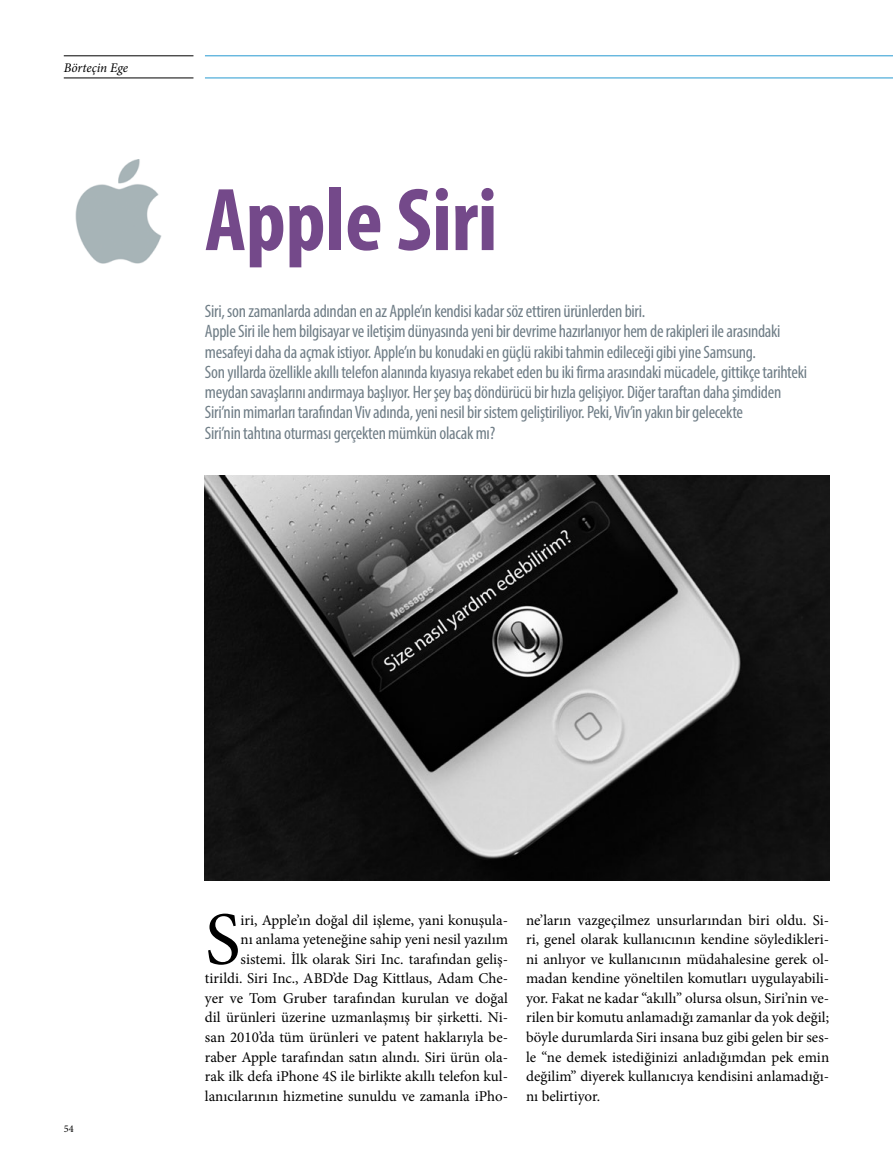
<style>
.page{position:relative;width:893px;height:1170px;background:#fff}
.page>*{position:absolute;margin:0;border:0;box-sizing:border-box;transform-origin:0 0}
.t1{font:700 condensed 90px "Myriad Pro";letter-spacing:-.005em;color:#74498a}
.t2{font:75.15px "Minion Pro";color:#000}
.t3{font:condensed 18px/20.2px "Myriad Pro";letter-spacing:-.015em;color:#707e87}
.t4{font:15px/19.5px "Minion Pro";color:#000;text-align:right}
.t5{font:italic 13.2px "Minion Pro";letter-spacing:-.005em;color:#000}
.t6{font:10.35px "Minion Pro";color:#000}
</style>
<div class="page">
<hr style="left:64px;top:78px;width:129px;height:1px;background:#000">
<hr style="left:64px;top:56px;width:129px;height:1px;background:#000">
<hr style="left:205px;top:78px;width:688px;height:1px;background:#2699d1">
<hr style="left:205px;top:56px;width:688px;height:1px;background:#2699d1">
<img style="left:75px;top:160px;width:87px;height:104px">
<img style="left:205px;top:476px;width:624px;height:403px">
<p class="t5" style="left:64px;top:58px;width:66px">Börteçin Ege</p>
<h1 class="t1" style="left:205px;top:164px;width:294px">Apple Siri</h1>
<p class="t3" style="left:205px;top:301px;width:604px">Siri, son zamanlarda adından en az Apple’ın kendisi kadar söz ettiren ürünlerden biri.<br>Apple Siri ile hem bilgisayar ve iletişim dünyasında yeni bir devrime hazırlanıyor hem de rakipleri ile arasındaki mesafeyi daha da açmak istiyor. Apple’ın bu konudaki en güçlü rakibi tahmin edileceği gibi yine Samsung.<br>Son yıllarda özellikle akıllı telefon alanında kıyasıya rekabet eden bu iki firma arasındaki mücadele, gittikçe tarihteki meydan savaşlarını andırmaya başlıyor. Her şey baş döndürücü bir hızla gelişiyor. Diğer taraftan daha şimdiden Siri’nin mimarları tarafından Viv adında, yeni nesil bir sistem geliştiriliyor. Peki, Viv’in yakın bir gelecekte<br>Siri’nin tahtına oturması gerçekten mümkün olacak mı?</p>
<p class="t6" style="left:64px;top:1121px;width:11px">54</p>
<h2 class="t2" style="left:205px;top:889px;width:37px">S</h2>
<p class="t4" style="left:205px;top:909px;width:305px">iri, Apple’ın doğal dil işleme, yani konuşula-<br>nı anlama yeteneğine sahip yeni nesil yazılım sistemi. İlk olarak Siri Inc. tarafından geliş&shy;tirildi. Siri Inc., ABD’de Dag Kittlaus, Adam Che&shy;yer ve Tom Gruber tarafından kurulan ve doğal dil ürünleri üzerine uzmanlaşmış bir şirketti. Ni&shy;san 2010’da tüm ürünleri ve patent haklarıyla be&shy;raber Apple tarafından satın alındı. Siri ürün ola&shy;rak ilk defa iPhone 4S ile birlikte akıllı telefon kul&shy;lanıcılarının hizmetine sunuldu ve zamanla iPho-</p>
<p class="t4" style="left:526px;top:910px;width:305px;text-align:justify">ne’ların vazgeçilmez unsurlarından biri oldu. Si&shy;ri, genel olarak kullanıcının kendine söyledikleri&shy;ni anlıyor ve kullanıcının müdahalesine gerek ol&shy;madan kendine yöneltilen komutları uygulayabili&shy;yor. Fakat ne kadar “akıllı” olursa olsun, Siri’nin ve&shy;rilen bir komutu anlamadığı zamanlar da yok değil; böyle durumlarda Siri insana buz gibi gelen bir ses&shy;le “ne demek istediğinizi anladığımdan pek emin değilim” diyerek kullanıcıya kendisini anlamadığı&shy;nı belirtiyor.</p>
</div>
